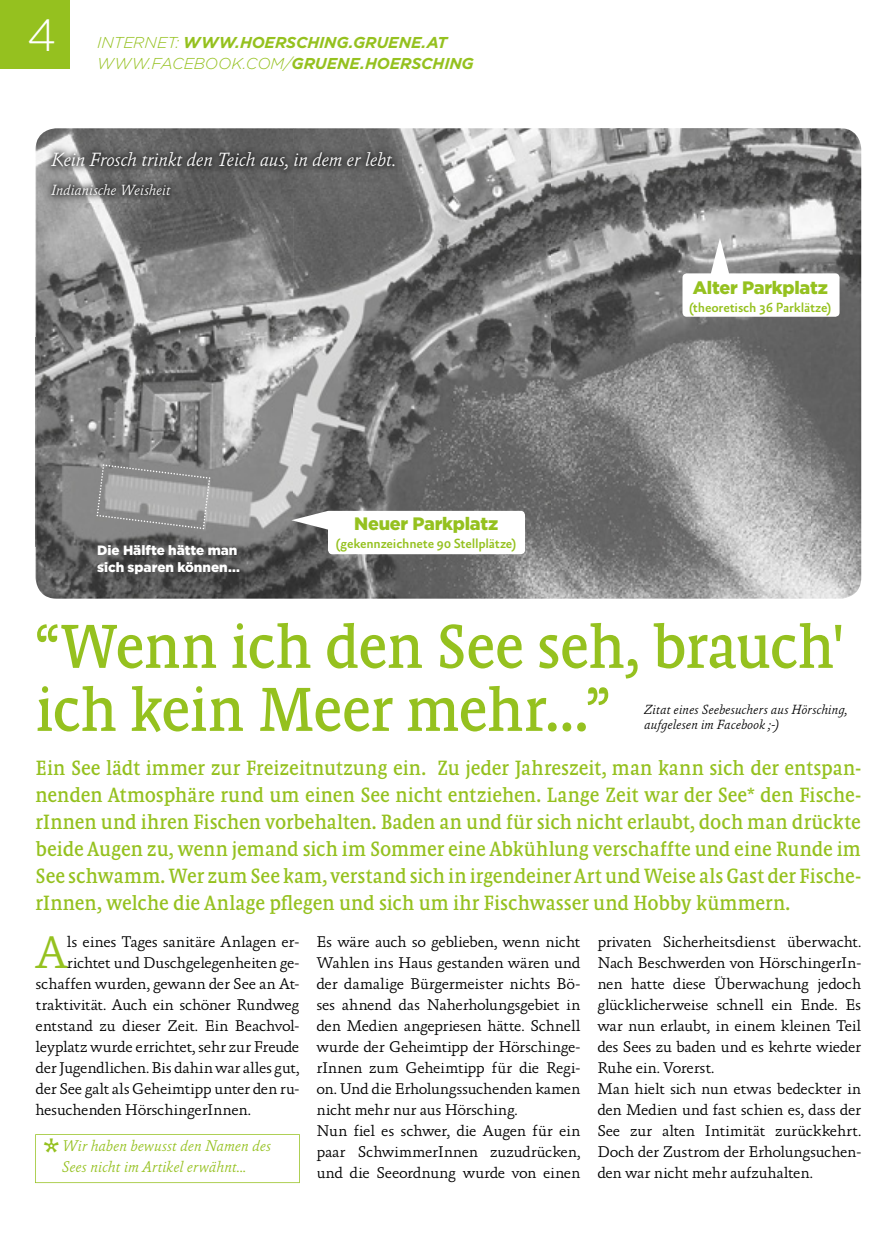
<style>
.page{position:relative;width:895px;height:1234px;background:#fff}
.page>*{position:absolute;margin:0;border:0;box-sizing:border-box;transform-origin:0 0}
.t1{font:63px/63px "Absara Head OT";letter-spacing:-.015em;color:#95c11f}
.t2{font:300 46.5px "Absara";color:#95c11f}
.t3{font:italic 300 46.5px "Absara";color:#95c11f}
.t4{font:300 45px "Gotham";color:#fff}
.t5{font:21px/27px "Absara Head OT";letter-spacing:-.005em;color:#95c11f;text-align:justify}
.t6{font:italic 300 19.5px "Absara";letter-spacing:-.035em;color:#fff}
.t7{font:900 18px "Gotham";letter-spacing:-.015em;color:#95c11f}
.t8{font:300 15.75px/21px "Absara";letter-spacing:-.02em;color:#000}
.t9{font:italic 700 15.75px/21px "Gotham";letter-spacing:-.01em;color:#95c11f}
.t10{font:italic 300 15.75px/21px "Absara";letter-spacing:-.025em;color:#95c11f}
.t11{font:italic 300 15px "Absara";letter-spacing:-.025em;color:#fff}
.t12{font:italic 300 13.5px/15px "Absara";letter-spacing:-.02em;color:#000}
.t13{font:500 13.5px "Absara Sans";letter-spacing:-.015em;color:#95c11f}
.t14{font:900 13.5px/16.5px "Gotham";letter-spacing:-.005em;color:#fff}
.s1{font-weight:300}
</style>
<div class="page">
<svg style="left:35px;top:1134px;width:265px;height:49px"></svg>
<svg style="left:36px;top:128px;width:824px;height:471px;background:#757575"></svg>
<img style="left:37px;top:547px;width:19px;height:34px">
<img style="left:36px;top:128px;width:773px;height:419px">
<img style="left:809px;top:128px;width:51px;height:471px">
<img style="left:36px;top:546px;width:1px;height:36px">
<div style="left:682px;top:273px;width:157px;height:44px;background:#fff;border-radius:4px"></div>
<svg style="left:710px;top:238px;width:19px;height:36px"></svg>
<svg style="left:291px;top:511px;width:234px;height:43px"></svg>
<svg style="left:97px;top:464px;width:113px;height:65px;background:#9e9e9e"></svg>
<img style="left:43px;top:145px;width:358px;height:57px">
<div style="left:0;top:1px;width:70px;height:68px;background:#95c11f"></div>
<h3 class="t4" style="left:27px;top:11px;width:31px">4</h3>
<p class="t9" style="left:97px;top:31px;width:378px"><span class="s1">INTERNET:</span> WWW.HOERSCHING.GRUENE.AT<br><span class="s1">WWW.FACEBOOK.COM/</span>GRUENE.HOERSCHING</p>
<p class="t6" style="left:51px;top:148px;width:346px">Kein Frosch trinkt den Teich aus, in dem er lebt.</p>
<p class="t11" style="left:51px;top:181px;width:121px">Indianische Weisheit</p>
<p class="t14" style="left:97px;top:542px;width:144px">Die hälfte hätte man sich sparen können...</p>
<p class="t7" style="left:354px;top:513px;width:146px">neuer Parkplatz</p>
<p class="t13" style="left:336px;top:536px;width:182px">(gekennzeichnete 90 Stellplätze)</p>
<p class="t7" style="left:692px;top:277px;width:136px">alter Parkplatz</p>
<p class="t13" style="left:689px;top:301px;width:144px">(theoretisch 36 Parklätze)</p>
<h1 class="t1" style="left:36px;top:615px;width:809px">“Wenn ich den See seh, brauch' ich kein Meer mehr...”</h1>
<p class="t5" style="left:36px;top:754px;width:826px">Ein See lädt immer zur Freizeitnutzung ein. Zu jeder Jahreszeit, man kann sich der entspan&shy;nenden Atmosphäre rund um einen See nicht entziehen. Lange Zeit war der See* den Fische&shy;rInnen und ihren Fischen vorbehalten. Baden an und für sich nicht erlaubt, doch man drückte beide Augen zu, wenn jemand sich im Sommer eine Abkühlung verschaffte und eine Runde im See schwamm. Wer zum See kam, verstand sich in irgendeiner Art und Weise als Gast der Fische&shy;rInnen, welche die Anlage pflegen und sich um ihr Fischwasser und Hobby kümmern.</p>
<h2 class="t2" style="left:36px;top:926px;width:34px">A</h2>
<p class="t8" style="left:67px;top:932px;width:234px">ls eines Tages sanitäre Anlagen er-</p>
<p class="t12" style="left:644px;top:702px;width:205px">Zitat eines Seebesuchers aus Hörsching, aufgelesen im Facebook ;-)</p>
<p class="t8" style="left:316px;top:932px;width:265px">Es wäre auch so geblieben, wenn nicht Wahlen ins Haus gestanden wären und der damalige Bürgermeister nichts Bö&shy;ses ahnend das Naherholungsgebiet in den Medien angepriesen hätte. Schnell wurde der Geheimtipp der Hörschinge&shy;rInnen zum Geheimtipp für die Regi&shy;on. Und die Erholungssuchenden kamen nicht mehr nur aus Hörsching.<br>Nun fiel es schwer, die Augen für ein paar SchwimmerInnen zuzudrücken, und die Seeordnung wurde von einen</p>
<p class="t8" style="left:597px;top:932px;width:265px">privaten Sicherheitsdienst überwacht.<br>Nach Beschwerden von HörschingerIn&shy;nen hatte diese Überwachung jedoch glücklicherweise schnell ein Ende. Es war nun erlaubt, in einem kleinen Teil des Sees zu baden und es kehrte wieder Ruhe ein. Vorerst.<br>Man hielt sich nun etwas bedeckter in den Medien und fast schien es, dass der See zur alten Intimität zurückkehrt.<br>Doch der Zustrom der Erholungsuchen&shy;den war nicht mehr aufzuhalten.</p>
<p class="t8" style="left:67px;top:953px;width:234px">richtet und Duschgelegenheiten ge-</p>
<p class="t8" style="left:36px;top:974px;width:265px">schaffen wurden, gewann der See an At-</p>
<p class="t8" style="left:36px;top:995px;width:265px">traktivität. Auch ein schöner Rundweg</p>
<p class="t8" style="left:36px;top:1016px;width:265px">entstand zu dieser Zeit. Ein Beachvol-</p>
<p class="t8" style="left:36px;top:1037px;width:265px">leyplatz wurde errichtet, sehr zur Freude</p>
<p class="t8" style="left:36px;top:1058px;width:265px">der Jugendlichen. Bis dahin war alles gut,</p>
<p class="t8" style="left:36px;top:1079px;width:265px">der See galt als Geheimtipp unter den ru-</p>
<p class="t8" style="left:36px;top:1100px;width:217px">hesuchenden HörschingerInnen.</p>
<h2 class="t3" style="left:40px;top:1129px;width:17px">*</h2>
<p class="t10" style="left:62px;top:1135px;width:211px">Wir haben bewusst den Namen des<br>Sees nicht im Artikel erwähnt...</p>
</div>
